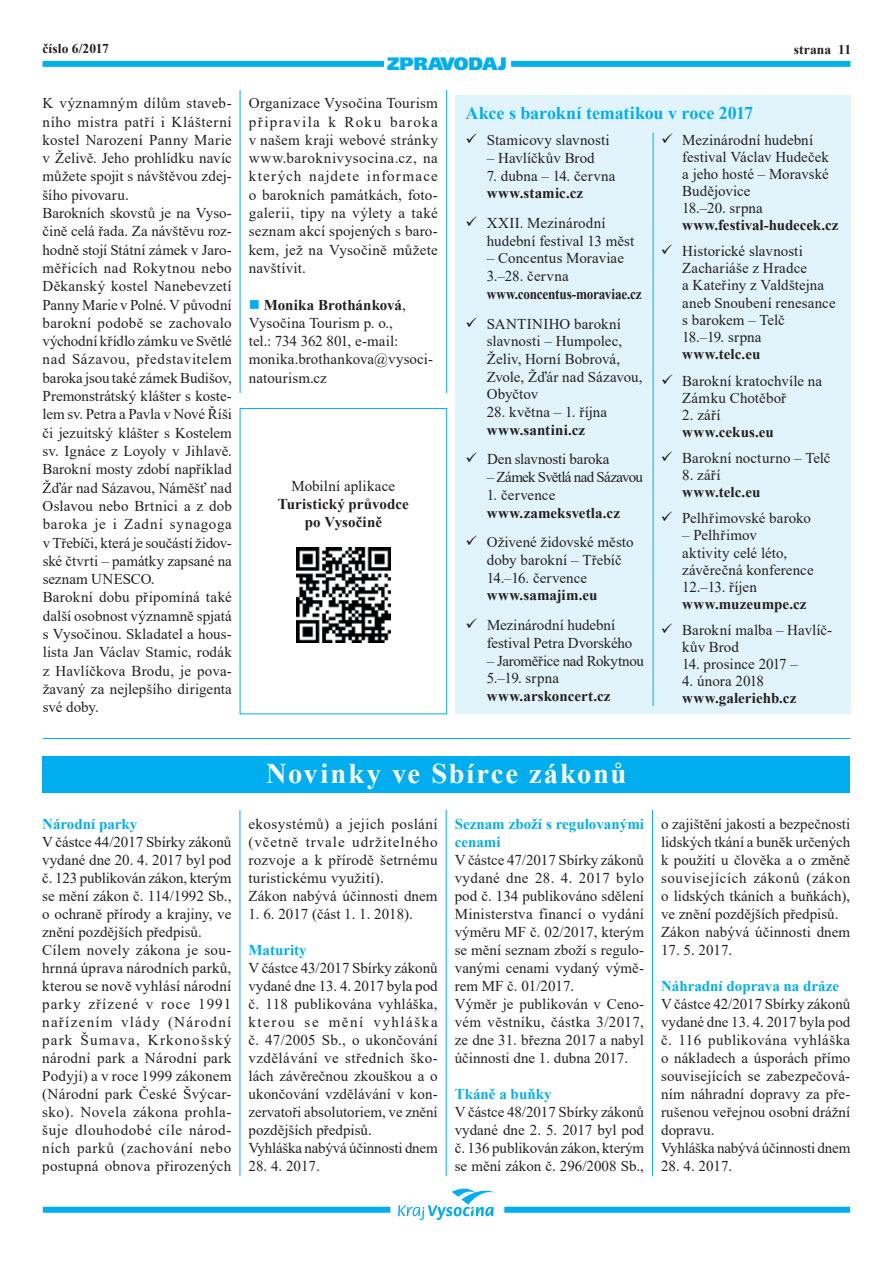
<style>
.page{position:relative;width:893px;height:1263px;background:#fff}
.page>*{position:absolute;margin:0;border:0;box-sizing:border-box;transform-origin:0 0}
.t1{font:700 28.5px "Times New Roman";letter-spacing:.06em;color:#fff}
.t2{font:700 18px "Times New Roman";letter-spacing:-.005em;color:#00aeef}
.t3{font:900 18px "Frutiger CE";color:#00aeef}
.t4{font:15px/18px "Times New Roman";letter-spacing:.005em;color:#231f20}
.t5{font:700 15px/18px "Times New Roman";letter-spacing:.005em;color:#231f20;text-align:center}
.t6{font:700 15px/18px "Times New Roman";color:#00aeef}
.t7{font:15px/17.7px "Times New Roman";letter-spacing:-.02em;color:#231f20}
.t8{font:700 15px "Times New Roman";letter-spacing:-.015em;color:#231f20;scale:.88 1}
.t9{font:15px "Times New Roman";letter-spacing:-.05em;color:#231f20}
.t10{font:15px "Times New Roman";letter-spacing:-.015em;color:#231f20}
.t11{font:700 13.5px "Times New Roman";letter-spacing:.005em;color:#231f20}
.s1{color:#00aeef}
.s2{font-weight:700}
.s3{font-style:italic}
</style>
<div class="page">
<div style="left:43px;top:61px;width:341px;height:6px;background:#00b1ec"></div>
<div style="left:511px;top:61px;width:339px;height:6px;background:#00b1ec"></div>
<div style="left:43px;top:1207px;width:347px;height:6px;background:#00aeef"></div>
<div style="left:504px;top:1207px;width:346px;height:6px;background:#00aeef"></div>
<svg style="left:398px;top:1188px;width:98px;height:32px"></svg>
<hr style="left:43px;top:738px;width:807px;height:1px;background:#00aeef">
<img style="left:296px;top:548px;width:95px;height:94px">
<div style="left:240px;top:408px;width:207px;height:306px;border:1px solid #00aeef"></div>
<div style="left:455px;top:96px;width:395px;height:618px;background:#e1f4fc"></div>
<hr style="left:446px;top:810px;width:1px;height:366px;background:#00aeef">
<hr style="left:240px;top:810px;width:1px;height:366px;background:#00aeef">
<hr style="left:652px;top:810px;width:1px;height:366px;background:#00aeef">
<div style="left:42px;top:756px;width:808px;height:36px;background:#00aeef"></div>
<hr style="left:240px;top:90px;width:1px;height:303px;background:#00aeef">
<hr style="left:446px;top:90px;width:1px;height:303px;background:#00aeef">
<hr style="left:653px;top:133px;width:1px;height:573px;background:#00aeef">
<p class="t11" style="left:43px;top:39px;width:68px">číslo 6/2017</p>
<p class="t11" style="left:794px;top:40px;width:59px">strana 11</p>
<p class="t3" style="left:387px;top:52px;width:121px">ZPRAVODAJ</p>
<p class="t4" style="left:43px;top:94px;width:191px">K významným dílům staveb&shy;ního mistra patří i Klášterní kostel Narození Panny Marie v Želivě. Jeho prohlídku navíc můžete spojit s návštěvou zdej&shy;šího pivovaru.<br>Barokních skovstů je na Vyso&shy;čině celá řada. Za návštěvu roz&shy;hodně stojí Státní zámek v Jaro&shy;měřicích nad Rokytnou nebo<br>Děkanský kostel Nanebevzetí<br>Panny Marie v Polné. V původní barokní podobě se zachovalo východní křídlo zámku ve Světlé nad Sázavou, představitelem baroka jsou také zámek Budišov,<br>Premonstrátský klášter s koste&shy;lem sv. Petra a Pavla v Nové Říši či jezuitský klášter s Kostelem sv. Ignáce z Loyoly v Jihlavě.<br>Barokní mosty zdobí například<br>Žďár nad Sázavou, Náměšť nad<br>Oslavou nebo Brtnici a z dob baroka je i Zadní synagoga v Třebíči, která je součástí židov&shy;ské čtvrti – památky zapsané na seznam UNESCO.<br>Barokní dobu připomíná také další osobnost významně spjatá s Vysočinou. Skladatel a hous&shy;lista Jan Václav Stamic, rodák z Havlíčkova Brodu, je pova&shy;žavaný za nejlepšího dirigenta své doby.</p>
<p class="t4" style="left:249px;top:94px;width:191px;text-align:justify">Organizace Vysočina Tourism připravila k Roku baroka v našem kraji webové stránky www.baroknivysocina.cz, na kterých najdete informace o barokních památkách, foto&shy;galerii, tipy na výlety a také seznam akcí spojených s baro&shy;kem, jež na Vysočině můžete navštívit.</p>
<p class="t4" style="left:249px;top:295px;width:186px"><span class="s1">■</span> <span class="s2">Monika Brothánková</span>,<br>Vysočina Tourism p. o.,<br>tel.: 734 362 801, e-mail: monika.brothankova@vysoci&shy;natourism.cz</p>
<p class="t4" style="left:292px;top:476px;width:105px">Mobilní aplikace</p>
<p class="t5" style="left:278px;top:494px;width:132px">Turistický průvodce po Vysočině</p>
<p class="t2" style="left:466px;top:100px;width:289px">Akce s barokní tematikou v roce 2017</p>
<p class="t4" style="left:466px;top:131px;width:146px">✓ Stamicovy slavnosti</p>
<p class="t4" style="left:487px;top:148px;width:109px">– Havlíčkův Brod</p>
<p class="t4" style="left:487px;top:166px;width:130px">7. dubna – 14. června</p>
<p class="t5" style="left:487px;top:184px;width:98px">www.stamic.cz</p>
<p class="t4" style="left:487px;top:214px;width:149px;text-indent:-21px">✓ XXII. Mezinárodní hudební festival 13 měst</p>
<p class="t4" style="left:487px;top:249px;width:139px">– Concentus Moraviae<br>3.–28. června</p>
<p class="t8" style="left:487px;top:283px;width:177px">www.concentus-moraviae.cz</p>
<p class="t4" style="left:487px;top:314px;width:157px;text-indent:-21px">✓ SANTINIHO barokní slavnosti – Humpolec,<br>Želiv, Horní Bobrová,<br>Zvole, Žďár nad Sázavou,<br>Obyčtov</p>
<p class="t4" style="left:487px;top:403px;width:122px">28. května – 1. října</p>
<p class="t5" style="left:487px;top:420px;width:100px">www.santini.cz</p>
<p class="t10" style="left:466px;top:449px;width:145px">✓ Den slavnosti baroka</p>
<p class="t9" style="left:487px;top:467px;width:158px">– Zámek Světlá nad Sázavou</p>
<p class="t4" style="left:487px;top:485px;width:70px">1. července</p>
<p class="t5" style="left:487px;top:503px;width:135px">www.zameksvetla.cz</p>
<p class="t4" style="left:487px;top:533px;width:148px;text-indent:-21px">✓ Oživené židovské město doby barokní – Třebíč<br>14.<span class="s3">–</span>16. července <span class="s2">www.samajim.eu</span></p>
<p class="t4" style="left:487px;top:616px;width:147px;text-indent:-21px">✓ Mezinárodní hudební festival Petra Dvorského</p>
<p class="t7" style="left:487px;top:651px;width:159px">– Jaroměřice nad Rokytnou<br>5.–19. srpna</p>
<p class="t5" style="left:487px;top:686px;width:125px">www.arskoncert.cz</p>
<p class="t4" style="left:682px;top:131px;width:148px;line-height:17.1px;text-indent:-21px">✓ Mezinárodní hudební festival Václav Hudeček a jeho hosté – Moravské<br>Budějovice<br>18.–20. srpna</p>
<p class="t5" style="left:682px;top:216px;width:158px">www.festival-hudecek.cz</p>
<p class="t4" style="left:682px;top:242px;width:155px;line-height:17.2px;text-indent:-21px">✓ Historické slavnosti<br>Zachariáše z Hradce<br>a Kateřiny z Valdštejna aneb Snoubení renesance s barokem – Telč<br>18.<span class="s3">–</span>19. srpna <span class="s2">www.telc.eu</span></p>
<p class="t4" style="left:682px;top:371px;width:141px;line-height:17.1px;text-indent:-21px">✓ Barokní kratochvíle na<br>Zámku Chotěboř</p>
<p class="t4" style="left:682px;top:405px;width:40px">2. září</p>
<p class="t5" style="left:682px;top:422px;width:93px">www.cekus.eu</p>
<p class="t4" style="left:661px;top:448px;width:171px">✓ Barokní nocturno – Telč</p>
<p class="t4" style="left:682px;top:466px;width:40px">8. září</p>
<p class="t5" style="left:682px;top:483px;width:80px">www.telc.eu</p>
<p class="t4" style="left:661px;top:509px;width:152px">✓ Pelhřimovské baroko</p>
<p class="t4" style="left:682px;top:526px;width:133px;line-height:17.1px"><span class="s3">–</span> Pelhřimov<br>aktivity celé léto, závěrečná konference<br>12.–13. říjen</p>
<p class="t5" style="left:682px;top:594px;width:126px">www.muzeumpe.cz</p>
<p class="t4" style="left:682px;top:621px;width:152px;line-height:17.1px;text-indent:-21px">✓ Barokní malba – Havlíč&shy;kův Brod</p>
<p class="t4" style="left:682px;top:655px;width:117px">14. prosince 2017 –</p>
<p class="t4" style="left:682px;top:672px;width:83px">4. února 2018</p>
<p class="t5" style="left:682px;top:689px;width:116px">www.galeriehb.cz</p>
<p class="t6" style="left:42px;top:814px;width:97px">Národní parky</p>
<p class="t4" style="left:42px;top:832px;width:191px">V částce 44/2017 Sbírky zákonů vydané dne 20. 4. 2017 byl pod č. 123 publikován zákon, kterým se mění zákon č. 114/1992 Sb., o ochraně přírody a krajiny, ve znění pozdějších předpisů.<br>Cílem novely zákona je sou&shy;hrnná úprava národních parků, kterou se nově vyhlásí národní parky zřízené v roce 1991 nařízením vlády (Národní park Šumava, Krkonošský národní park a Národní park<br>Podyjí) a v roce 1999 zákonem (Národní park České Švýcar&shy;sko). Novela zákona prohla&shy;šuje dlouhodobé cíle národ&shy;ních parků (zachování nebo postupná obnova přirozených</p>
<h1 class="t1" style="left:266px;top:753px;width:362px">Novinky ve Sbírce zákonů</h1>
<p class="t4" style="left:248px;top:814px;width:191px">ekosystémů) a jejich poslání (včetně trvale udržitelného rozvoje a k přírodě šetrnému turistickému využití).<br>Zákon nabývá účinnosti dnem</p>
<p class="t4" style="left:248px;top:904px;width:166px">1. 6. 2017 (část 1. 1. 2018).</p>
<p class="t6" style="left:248px;top:940px;width:60px">Maturity</p>
<p class="t4" style="left:248px;top:958px;width:191px">V částce 43/2017 Sbírky zákonů vydané dne 13. 4. 2017 byla pod č. 118 publikována vyhláška, kterou se mění vyhláška č. 47/2005 Sb., o ukončování vzdělávání ve středních ško&shy;lách závěrečnou zkouškou a o ukončování vzdělávání v kon&shy;zervatoři absolutoriem, ve znění pozdějších předpisů.<br>Vyhláška nabývá účinnosti dnem</p>
<p class="t4" style="left:249px;top:1156px;width:73px">28. 4. 2017.</p>
<p class="t6" style="left:455px;top:814px;width:191px">Seznam zboží s regulovanými cenami</p>
<p class="t4" style="left:455px;top:850px;width:191px">V částce 47/2017 Sbírky zákonů vydané dne 28. 4. 2017 bylo pod č. 134 publikováno sdělení<br>Ministerstva financí o vydání výměru MF č. 02/2017, kterým se mění seznam zboží s regulo&shy;vanými cenami vydaný výmě&shy;rem MF č. 01/2017.<br>Výměr je publikován v Ceno&shy;vém věstníku, částka 3/2017, ze dne 31. března 2017 a nabyl účinnosti dne 1. dubna 2017.</p>
<p class="t6" style="left:455px;top:1084px;width:98px">Tkáně a buňky</p>
<p class="t4" style="left:455px;top:1102px;width:191px;text-align:justify">V částce 48/2017 Sbírky zákonů vydané dne 2. 5. 2017 byl pod č. 136 publikován zákon, kterým se mění zákon č. 296/2008 Sb.,</p>
<p class="t4" style="left:661px;top:814px;width:191px">o zajištění jakosti a bezpečnosti lidských tkání a buněk určených k použití u člověka a o změně souvisejících zákonů (zákon o lidských tkáních a buňkách), ve znění pozdějších předpisů.<br>Zákon nabývá účinnosti dnem</p>
<p class="t4" style="left:661px;top:940px;width:73px">17. 5. 2017.</p>
<p class="t6" style="left:661px;top:976px;width:179px">Náhradní doprava na dráze</p>
<p class="t4" style="left:661px;top:994px;width:191px">V částce 42/2017 Sbírky zákonů vydané dne 13. 4. 2017 byla pod č. 116 publikována vyhláška o nákladech a úsporách přímo souvisejících se zabezpečová&shy;ním náhradní dopravy za pře&shy;rušenou veřejnou osobní drážní dopravu.<br>Vyhláška nabývá účinnosti dnem</p>
<p class="t4" style="left:661px;top:1156px;width:73px">28. 4. 2017.</p>
</div>
